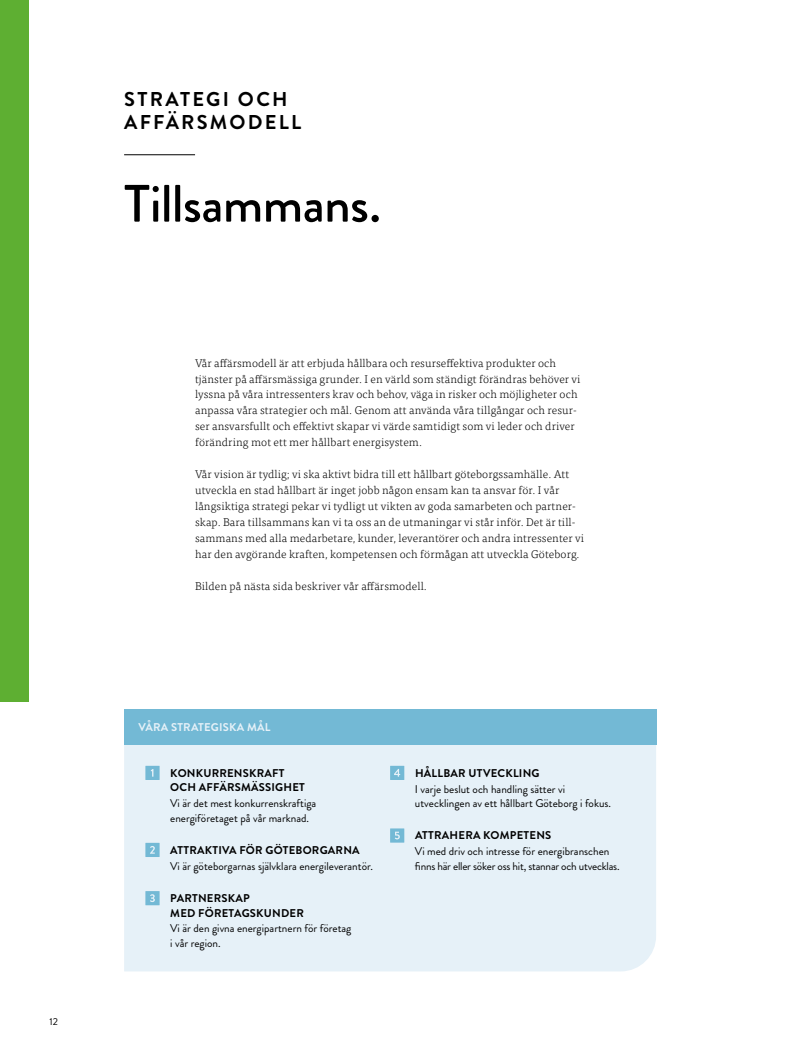
<style>
.page{position:relative;width:798px;height:1053px;background:#fff}
.page>*{position:absolute;margin:0;border:0;box-sizing:border-box;transform-origin:0 0}
.t1{font:500 52.5px "Brandon Grotesque";letter-spacing:-.015em;color:#000}
.t2{font:700 20px/22.5px "Brandon Grotesque";letter-spacing:.11em;color:#000}
.t3{font:300 11.25px/15.9px "Tisa OT";letter-spacing:.01em;color:#000}
.t4{font:11.25px/14.4px "Brandon Grotesque";color:#000}
.t5{font:700 11.25px/14.4px "Brandon Grotesque";letter-spacing:.02em;color:#000}
.t6{font:11.25px/14.4px "Brandon Grotesque";letter-spacing:-.02em;color:#000}
.t7{font:700 11.25px "Brandon Grotesque";letter-spacing:.02em;color:#e6f1f8}
.t8{font:10px "Brandon Grotesque";color:#000}
</style>
<div class="page">
<div style="left:124px;top:744px;width:532px;height:227px;background:#e6f1f8"></div>
<hr style="left:124px;top:154px;width:71px;height:1px;background:#000">
<div style="left:124px;top:709px;width:532px;height:35px;background:#73b9d5"></div>
<svg style="left:145px;top:765px;width:14px;height:15px"></svg>
<svg style="left:145px;top:842px;width:14px;height:15px"></svg>
<svg style="left:145px;top:891px;width:14px;height:14px"></svg>
<svg style="left:390px;top:765px;width:14px;height:15px"></svg>
<svg style="left:390px;top:828px;width:14px;height:14px"></svg>
<div style="left:0;top:0;width:28px;height:702px;background:#5eaf32"></div>
<p class="t8" style="left:50px;top:1014px;width:10px">12</p>
<h2 class="t2" style="left:124px;top:88px;width:178px">STRATEGI OCH<br>AFFÄRSMODELL</h2>
<h1 class="t1" style="left:124px;top:167px;width:258px">Tillsammans.</h1>
<p class="t3" style="left:195px;top:355px;width:387px">Vår affärsmodell är att erbjuda hållbara och resurseffektiva produkter och tjänster på affärsmässiga grunder. I en värld som ständigt förändras behöver vi lyssna på våra intressenters krav och behov, väga in risker och möjligheter och anpassa våra strategier och mål. Genom att använda våra tillgångar och resur&shy;ser ansvarsfullt och effektivt skapar vi värde samtidigt som vi leder och driver förändring mot ett mer hållbart energisystem.</p>
<p class="t3" style="left:195px;top:466px;width:390px">Vår vision är tydlig; vi ska aktivt bidra till ett hållbart göteborgssamhälle. Att utveckla en stad hållbart är inget jobb någon ensam kan ta ansvar för. I vår långsiktiga strategi pekar vi tydligt ut vikten av goda samarbeten och partner&shy;skap. Bara tillsammans kan vi ta oss an de utmaningar vi står inför. Det är till&shy;sammans med alla medarbetare, kunder, leverantörer och andra intressenter vi har den avgörande kraften, kompetensen och förmågan att utveckla Göteborg.</p>
<p class="t3" style="left:195px;top:578px;width:233px">Bilden på nästa sida beskriver vår affärsmodell.</p>
<p class="t7" style="left:138px;top:719px;width:134px">VÅRA STRATEGISKA MÅL</p>
<p class="t5" style="left:170px;top:765px;width:136px">KONKURRENSKRAFT<br>OCH AFFÄRSMÄSSIGHET</p>
<p class="t4" style="left:170px;top:796px;width:147px">Vi är det mest konkurrenskraftiga energiföretaget på vår marknad.</p>
<p class="t5" style="left:170px;top:842px;width:191px">ATTRAKTIVA FÖR GÖTEBORGARNA</p>
<p class="t4" style="left:170px;top:858px;width:204px">Vi är göteborgarnas självklara energileverantör.</p>
<p class="t5" style="left:170px;top:891px;width:135px">PARTNERSKAP<br>MED FÖRETAGSKUNDER</p>
<p class="t4" style="left:170px;top:921px;width:183px">Vi är den givna energipartnern för företag i vår region.</p>
<p class="t5" style="left:415px;top:765px;width:126px">HÅLLBAR UTVECKLING</p>
<p class="t4" style="left:415px;top:781px;width:197px">I varje beslut och handling sätter vi utvecklingen av ett hållbart Göteborg i fokus.</p>
<p class="t5" style="left:415px;top:828px;width:138px">ATTRAHERA KOMPETENS</p>
<p class="t6" style="left:415px;top:844px;width:206px">Vi med driv och intresse för energibranschen finns här eller söker oss hit, stannar och utvecklas.</p>
</div>
